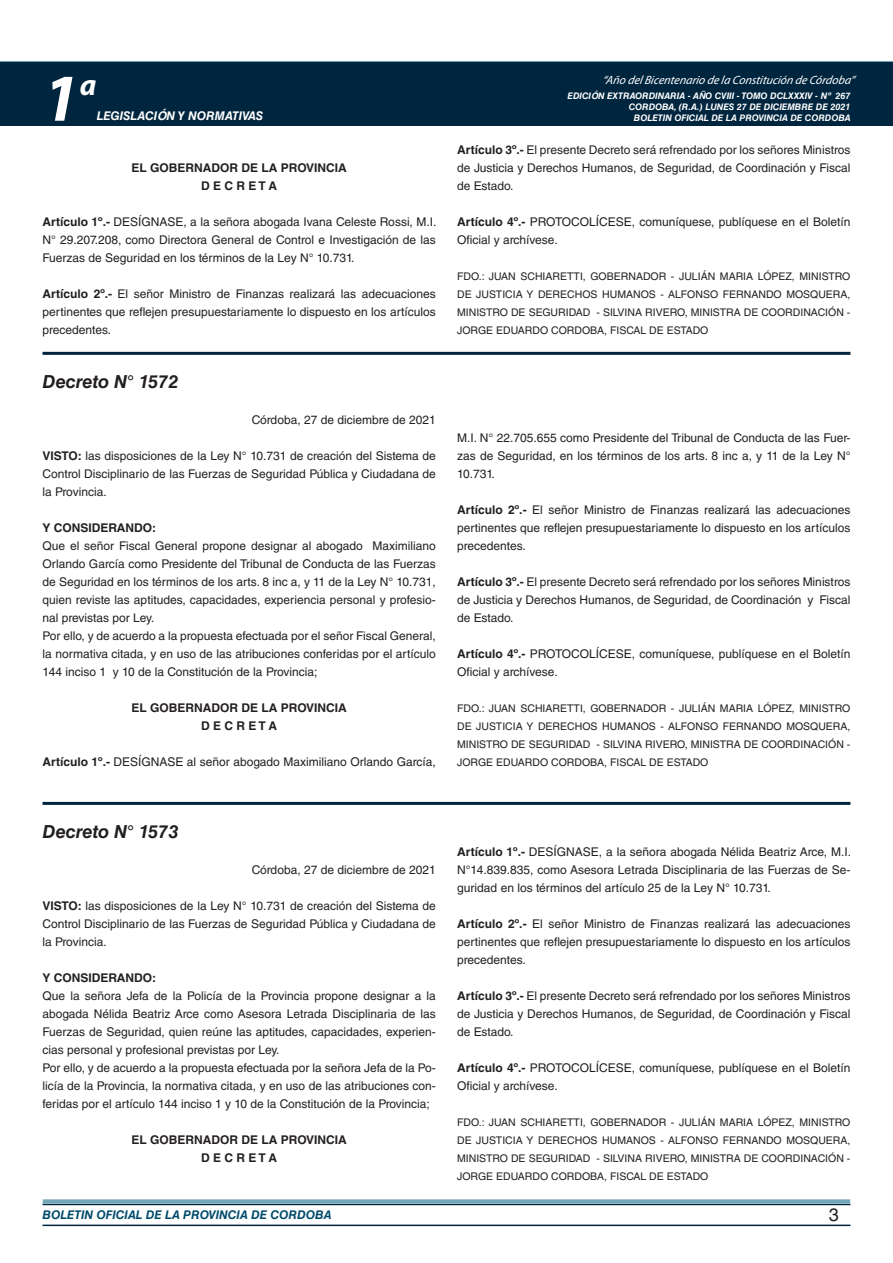
<style>
.page{position:relative;width:893px;height:1263px;background:#fff}
.page>*{position:absolute;margin:0;border:0;box-sizing:border-box;transform-origin:0 0}
.t1{font:italic 700 67.5px "Myriad Pro";color:#fff}
.t2{font:italic 700 30px "Myriad Pro";color:#fff}
.t3{font:italic 700 18px "Helvetica LT Std";color:#231f20}
.t4{font:18px "Helvetica LT Std";color:#231f20}
.t5{font:12px/18px "Helvetica LT Std";color:#231f20;text-align:justify}
.t6{font:700 12px/18px "Helvetica LT Std";color:#231f20;text-align:center}
.t7{font:italic 12px "Myriad Pro";color:#fff}
.t8{font:italic 700 12px "Helvetica LT Std";color:#004b6c}
.t9{font:italic 700 12px "Helvetica LT Std";color:#fff}
.t10{font:10.5px/18px "Helvetica LT Std";color:#231f20;text-align:justify}
.t11{font:italic 700 9px/10.8px "Helvetica LT Std";color:#fff;text-align:right}
.s1{font-weight:700}
</style>
<div class="page">
<div style="left:0;top:61px;width:893px;height:6px;background:#73a5b8"></div>
<div style="left:0;top:62px;width:893px;height:64px;background:#00263f"></div>
<hr style="left:43px;top:1224px;width:807px;height:2px;background:#00263f">
<div style="left:42px;top:1198px;width:809px;height:8px;background:#fff;opacity:.75"></div>
<hr style="left:43px;top:352px;width:807px;height:3px;background:#00263f">
<hr style="left:43px;top:802px;width:807px;height:3px;background:#00263f">
<h1 class="t1" style="left:43px;top:54px;width:38px">1</h1>
<h2 class="t2" style="left:80px;top:66px;width:18px">a</h2>
<p class="t9" style="left:97px;top:109px;width:168px">LEGISLACIÓN Y NORMATIVAS</p>
<p class="t6" style="left:132px;top:158px;width:217px">EL GOBERNADOR DE LA PROVINCIA<br>D E C R E T A</p>
<p class="t5" style="left:43px;top:213px;width:395px"><span class="s1">Artículo 1º.-</span> DESÍGNASE, a la señora abogada Ivana Celeste Rossi, M.I.<br>N° 29.207.208, como Directora General de Control e Investigación de las Fuerzas de Seguridad en los términos de la Ley N° 10.731.</p>
<p class="t5" style="left:43px;top:285px;width:395px"><span class="s1">Artículo 2º.-</span> El señor Ministro de Finanzas realizará las adecuaciones pertinentes que reflejen presupuestariamente lo dispuesto en los artículos precedentes.</p>
<h3 class="t3" style="left:43px;top:370px;width:137px">Decreto N° 1572</h3>
<p class="t5" style="left:252px;top:411px;width:186px">Córdoba, 27 de diciembre de 2021</p>
<p class="t5" style="left:43px;top:447px;width:395px"><span class="s1">VISTO:</span> las disposiciones de la Ley N° 10.731 de creación del Sistema de Control Disciplinario de las Fuerzas de Seguridad Pública y Ciudadana de la Provincia.</p>
<p class="t6" style="left:43px;top:518px;width:115px">Y CONSIDERANDO:</p>
<p class="t5" style="left:43px;top:537px;width:395px;text-align:left">Que el señor Fiscal General propone designar al abogado Maximiliano Orlando García como Presidente del Tribunal de Conducta de las Fuerzas de Seguridad en los términos de los arts. 8 inc a, y 11 de la Ley N° 10.731, quien reviste las aptitudes, capacidades, experiencia personal y profesio&shy;nal previstas por Ley.<br>Por ello, y de acuerdo a la propuesta efectuada por el señor Fiscal General, la normativa citada, y en uso de las atribuciones conferidas por el artículo 144 inciso 1 y 10 de la Constitución de la Provincia;</p>
<p class="t6" style="left:132px;top:698px;width:217px">EL GOBERNADOR DE LA PROVINCIA<br>D E C R E T A</p>
<p class="t5" style="left:43px;top:753px;width:395px"><span class="s1">Artículo 1º.-</span> DESÍGNASE al señor abogado Maximiliano Orlando García,</p>
<p class="t7" style="left:603px;top:72px;width:254px">“Año delBicentenario de la Constitución de Córdoba”</p>
<p class="t11" style="left:567px;top:91px;width:284px">EDICIÓN EXTRAORDINARIA - AÑO CVIII - TOMO DCLXXXIV - Nº 267<br>CORDOBA, (R.A.) LUNES 27 DE DICIEMBRE DE 2021<br>BOLETIN OFICIAL DE LA PROVINCIA DE CORDOBA</p>
<p class="t5" style="left:457px;top:141px;width:395px"><span class="s1">Artículo 3º.-</span> El presente Decreto será refrendado por los señores Ministros de Justicia y Derechos Humanos, de Seguridad, de Coordinación y Fiscal de Estado.</p>
<p class="t5" style="left:457px;top:213px;width:395px"><span class="s1">Artículo 4º.-</span> PROTOCOLÍCESE, comuníquese, publíquese en el Boletín<br>Oficial y archívese.</p>
<p class="t10" style="left:457px;top:267px;width:395px">FDO.: JUAN SCHIARETTI, GOBERNADOR - JULIÁN MARIA LÓPEZ, MINISTRO DE JUSTICIA Y DERECHOS HUMANOS - ALFONSO FERNANDO MOSQUERA, MINISTRO DE SEGURIDAD - SILVINA RIVERO, MINISTRA DE COORDINACIÓN - JORGE EDUARDO CORDOBA, FISCAL DE ESTADO</p>
<p class="t5" style="left:457px;top:429px;width:395px">M.I. N° 22.705.655 como Presidente del Tribunal de Conducta de las Fuer&shy;zas de Seguridad, en los términos de los arts. 8 inc a, y 11 de la Ley N° 10.731.</p>
<p class="t5" style="left:457px;top:501px;width:395px"><span class="s1">Artículo 2º.-</span> El señor Ministro de Finanzas realizará las adecuaciones pertinentes que reflejen presupuestariamente lo dispuesto en los artículos precedentes.</p>
<p class="t5" style="left:457px;top:573px;width:395px"><span class="s1">Artículo 3º.-</span> El presente Decreto será refrendado por los señores Ministros de Justicia y Derechos Humanos, de Seguridad, de Coordinación y Fiscal de Estado.</p>
<p class="t5" style="left:457px;top:645px;width:395px"><span class="s1">Artículo 4º.-</span> PROTOCOLÍCESE, comuníquese, publíquese en el Boletín<br>Oficial y archívese.</p>
<p class="t10" style="left:457px;top:699px;width:395px">FDO.: JUAN SCHIARETTI, GOBERNADOR - JULIÁN MARIA LÓPEZ, MINISTRO DE JUSTICIA Y DERECHOS HUMANOS - ALFONSO FERNANDO MOSQUERA, MINISTRO DE SEGURIDAD - SILVINA RIVERO, MINISTRA DE COORDINACIÓN - JORGE EDUARDO CORDOBA, FISCAL DE ESTADO</p>
<h3 class="t3" style="left:43px;top:820px;width:137px">Decreto N° 1573</h3>
<p class="t5" style="left:252px;top:861px;width:186px">Córdoba, 27 de diciembre de 2021</p>
<p class="t5" style="left:43px;top:897px;width:395px"><span class="s1">VISTO:</span> las disposiciones de la Ley N° 10.731 de creación del Sistema de Control Disciplinario de las Fuerzas de Seguridad Pública y Ciudadana de la Provincia.</p>
<p class="t6" style="left:43px;top:968px;width:115px">Y CONSIDERANDO:</p>
<p class="t5" style="left:43px;top:987px;width:395px;text-align:left">Que la señora Jefa de la Policía de la Provincia propone designar a la abogada Nélida Beatriz Arce como Asesora Letrada Disciplinaria de las Fuerzas de Seguridad, quien reúne las aptitudes, capacidades, experien&shy;cias personal y profesional previstas por Ley.<br>Por ello, y de acuerdo a la propuesta efectuada por la señora Jefa de la Po&shy;licía de la Provincia, la normativa citada, y en uso de las atribuciones con&shy;feridas por el artículo 144 inciso 1 y 10 de la Constitución de la Provincia;</p>
<p class="t6" style="left:132px;top:1130px;width:217px">EL GOBERNADOR DE LA PROVINCIA<br>D E C R E T A</p>
<p class="t5" style="left:457px;top:843px;width:396px"><span class="s1">Artículo 1º.-</span> DESÍGNASE, a la señora abogada Nélida Beatriz Arce, M.I.<br>N°14.839.835, como Asesora Letrada Disciplinaria de las Fuerzas de Se&shy;guridad en los términos del artículo 25 de la Ley N° 10.731.</p>
<p class="t5" style="left:457px;top:915px;width:395px"><span class="s1">Artículo 2º.-</span> El señor Ministro de Finanzas realizará las adecuaciones pertinentes que reflejen presupuestariamente lo dispuesto en los artículos precedentes.</p>
<p class="t5" style="left:457px;top:987px;width:395px"><span class="s1">Artículo 3º.-</span> El presente Decreto será refrendado por los señores Ministros de Justicia y Derechos Humanos, de Seguridad, de Coordinación y Fiscal de Estado.</p>
<p class="t5" style="left:457px;top:1059px;width:395px"><span class="s1">Artículo 4º.-</span> PROTOCOLÍCESE, comuníquese, publíquese en el Boletín<br>Oficial y archívese.</p>
<p class="t10" style="left:457px;top:1113px;width:395px">FDO.: JUAN SCHIARETTI, GOBERNADOR - JULIÁN MARIA LÓPEZ, MINISTRO DE JUSTICIA Y DERECHOS HUMANOS - ALFONSO FERNANDO MOSQUERA, MINISTRO DE SEGURIDAD - SILVINA RIVERO, MINISTRA DE COORDINACIÓN - JORGE EDUARDO CORDOBA, FISCAL DE ESTADO</p>
<p class="t8" style="left:43px;top:1208px;width:290px">BOLETIN OFICIAL DE LA PROVINCIA DE CORDOBA</p>
<h3 class="t4" style="left:829px;top:1204px;width:12px">3</h3>
</div>
